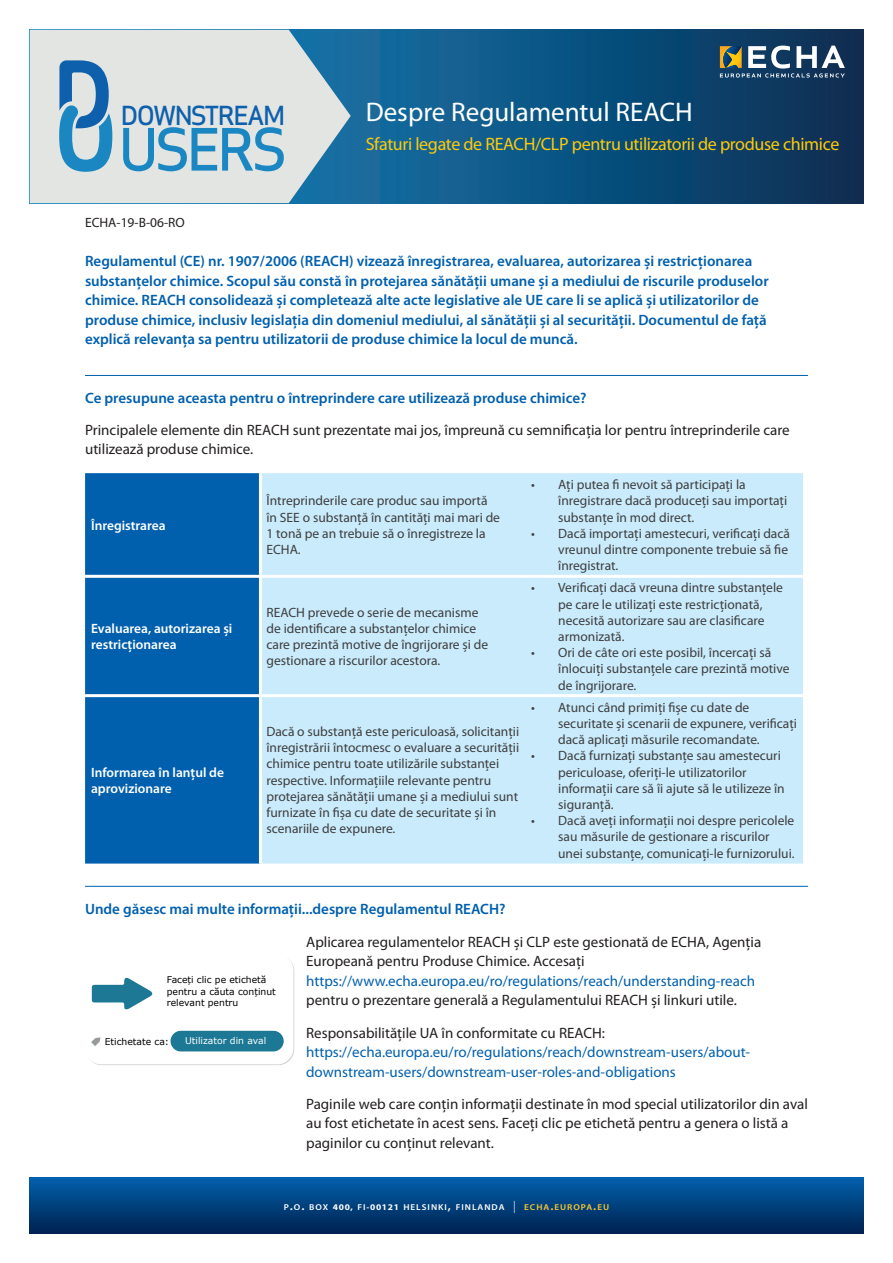
<style>
.page{position:relative;width:893px;height:1263px;background:#fff}
.page>*{position:absolute;margin:0;border:0;box-sizing:border-box;transform-origin:0 0}
.t1{font:500 56.85px "Apex Sans";letter-spacing:-.07em;color:#1b87c2}
.Cover_Headline{font:27px "Myriad Pro";color:#fff}
.t2{font:500 25.65px "Apex Sans";letter-spacing:-.07em;color:#0f60ac}
.Cover_Headline_3{font:18px "Myriad Pro";letter-spacing:-.02em;color:#feca0a}
.Recommendation{font:600 15px/19.5px "Myriad Pro";color:#0160ae}
.Bodytext{font:15px/19.5px "Myriad Pro";color:#231f20}
.Headline_2_CAPS_blue{font:15px/19.5px "Myriad Pro";color:#231f20}
.Headline_2_CAPS_blue-2{font:600 15px "Myriad Pro";color:#0160ae}
.Bodytext-2{font:15px/19.5px "Myriad Pro";color:#0160ae}
.Headline_2_CAPS_blue-3{font:15px "Myriad Pro";color:#0160ae}
.Table_bodytext{font:13.5px/16.2px "Myriad Pro";color:#3e3e3f}
.Table_header_text{font:600 13.5px/16.2px "Myriad Pro";color:#fff}
.Bodytext_1{font:13.5px "Myriad Pro";color:#231f20}
.t3{font:9.3px/11.1px "Verdana";color:#000}
.t4{font:9.3px "Verdana";color:#fff}
.t5{font:600 8.55px "Myriad Pro";letter-spacing:.105em;color:#fff;scale:1.08 1}
.s1{font-size:12.15px}
.s2{font-weight:700;font-size:8.7px}
.s3{font-weight:700;font-size:8.25px}
.s4{font-weight:300;font-size:12.15px}
.s5{color:#fec82d}
.s6{font-size:12.15px;color:#fec82d}
</style>
<div class="page">
<svg style="left:351px;top:30px;width:512px;height:173px;background:#0d4e7b"></svg>
<svg style="left:30px;top:30px;width:321px;height:173px;background:#ccd7db"></svg>
<svg style="left:59px;top:60px;width:53px;height:112px;background:#6da4c9"></svg>
<svg style="left:720px;top:46px;width:125px;height:32px"></svg>
<svg style="left:30px;top:1178px;width:833px;height:55px;background:#00407e"></svg>
<hr style="left:85px;top:375px;width:723px;height:1px;background:#0160ae">
<div style="left:85px;top:473px;width:174px;height:390px;background:#0160ae"></div>
<div style="left:262px;top:473px;width:541px;height:390px;background:#caebfb"></div>
<hr style="left:259px;top:575px;width:266px;height:3px;background:#fff">
<hr style="left:525px;top:575px;width:278px;height:3px;background:#fff">
<hr style="left:260px;top:694px;width:265px;height:3px;background:#fff">
<hr style="left:525px;top:694px;width:278px;height:3px;background:#fff">
<hr style="left:85px;top:575px;width:177px;height:3px;background:#fff">
<hr style="left:85px;top:694px;width:175px;height:3px;background:#fff">
<hr style="left:85px;top:886px;width:723px;height:1px;background:#0160ae">
<svg style="left:92px;top:977px;width:60px;height:33px"></svg>
<div style="left:171px;top:1031px;width:113px;height:20px;background:#1c7894;border-radius:10px"></div>
<svg style="left:91px;top:1037px;width:10px;height:9px"></svg>
<h3 class="t2" style="left:121px;top:93px;width:166px">DOWNSTREAM</h3>
<h1 class="t1" style="left:119px;top:100px;width:170px">USERS</h1>
<p class="Bodytext_1" style="left:85px;top:215px;width:101px">ECHA-19-B-06-RO</p>
<p class="Cover_Headline" style="left:366px;top:97px;width:329px">Despre Regulamentul REACH</p>
<p class="Cover_Headline_3" style="left:366px;top:134px;width:475px">Sfaturi legate de REACH/CLP pentru utilizatorii de produse chimice</p>
<p class="Recommendation" style="left:85px;top:251px;width:685px">Regulamentul (CE) nr. 1907/2006 (REACH) vizează înregistrarea, evaluarea, autorizarea și restricționarea substanțelor chimice. Scopul său constă în protejarea sănătății umane și a mediului de riscurile produselor chimice. REACH consolidează și completează alte acte legislative ale UE care li se aplică și utilizatorilor de produse chimice, inclusiv legislația din domeniul mediului, al sănătății și al securității. Documentul de față explică relevanța sa pentru utilizatorii de produse chimice la locul de muncă.</p>
<p class="Headline_2_CAPS_blue-2" style="left:85px;top:388px;width:503px">Ce presupune aceasta pentru o întreprindere care utilizează produse chimice?</p>
<p class="Bodytext" style="left:85px;top:420px;width:706px">Principalele elemente din REACH sunt prezentate mai jos, împreună cu semnificația lor pentru întreprinderile care utilizează produse chimice.</p>
<p class="Table_header_text" style="left:91px;top:517px;width:76px">Înregistrarea</p>
<p class="Table_header_text" style="left:91px;top:620px;width:143px">Evaluarea, autorizarea și restricționarea</p>
<p class="Table_header_text" style="left:91px;top:764px;width:135px">Informarea în lanțul de aprovizionare</p>
<p class="Table_bodytext" style="left:266px;top:493px;width:235px">Întreprinderile care produc sau importă în SEE o substanță în cantități mai mari de<br>1 tonă pe an trebuie să o înregistreze la<br>ECHA.</p>
<p class="Table_bodytext" style="left:266px;top:604px;width:223px">REACH prevede o serie de mecanisme de identificare a substanțelor chimice care prezintă motive de îngrijorare și de gestionare a riscurilor acestora.</p>
<p class="Table_bodytext" style="left:266px;top:724px;width:254px">Dacă o substanță este periculoasă, solicitanții înregistrării întocmesc o evaluare a securității chimice pentru toate utilizările substanței respective. Informațiile relevante pentru protejarea sănătății umane și a mediului sunt furnizate în fișa cu date de securitate și în scenariile de expunere.</p>
<p class="Table_bodytext" style="left:558px;top:477px;width:231px;text-indent:-27px">• Ați putea fi nevoit să participați la înregistrare dacă produceți sau importați substanțe în mod direct.</p>
<p class="Table_bodytext" style="left:558px;top:525px;width:233px;text-indent:-27px">• Dacă importați amestecuri, verificați dacă vreunul dintre componente trebuie să fie înregistrat.</p>
<p class="Table_bodytext" style="left:558px;top:580px;width:226px;text-indent:-27px">• Verificați dacă vreuna dintre substanțele pe care le utilizați este restricționată, necesită autorizare sau are clasificare armonizată.</p>
<p class="Table_bodytext" style="left:558px;top:645px;width:233px;text-indent:-27px">• Ori de câte ori este posibil, încercați să înlocuiți substanțele care prezintă motive de îngrijorare.</p>
<p class="Table_bodytext" style="left:558px;top:699px;width:240px;text-indent:-27px">• Atunci când primiți fișe cu date de securitate și scenarii de expunere, verificați dacă aplicați măsurile recomandate.</p>
<p class="Table_bodytext" style="left:558px;top:748px;width:228px;text-indent:-27px">• Dacă furnizați substanțe sau amestecuri periculoase, oferiți-le utilizatorilor informații care să îi ajute să le utilizeze în siguranță.</p>
<p class="Table_bodytext" style="left:558px;top:813px;width:238px;text-indent:-27px">• Dacă aveți informații noi despre pericolele sau măsurile de gestionare a riscurilor unei substanțe, comunicați-le furnizorului.</p>
<p class="Headline_2_CAPS_blue-2" style="left:85px;top:899px;width:422px">Unde găsesc mai multe informații...despre Regulamentul REACH?</p>
<p class="t3" style="left:167px;top:974px;width:111px">Faceți clic pe etichetă pentru a căuta conținut relevant pentru</p>
<p class="t3" style="left:105px;top:1035px;width:66px">Etichetate ca:</p>
<p class="t4" style="left:185px;top:1034px;width:83px">Utilizator din aval</p>
<p class="Headline_2_CAPS_blue" style="left:306px;top:932px;width:457px">Aplicarea regulamentelor REACH și CLP este gestionată de ECHA, Agenția<br>Europeană pentru Produse Chimice. Accesați</p>
<p class="Headline_2_CAPS_blue-3" style="left:306px;top:972px;width:450px">https://www.echa.europa.eu/ro/regulations/reach/understanding-reach</p>
<p class="Headline_2_CAPS_blue" style="left:306px;top:991px;width:432px">pentru o prezentare generală a Regulamentului REACH și linkuri utile.</p>
<p class="Bodytext" style="left:306px;top:1023px;width:300px">Responsabilitățile UA în conformitate cu REACH:</p>
<p class="Bodytext-2" style="left:306px;top:1042px;width:446px">https://echa.europa.eu/ro/regulations/reach/downstream-users/about&shy;downstream-users/downstream-user-roles-and-obligations</p>
<p class="Bodytext" style="left:306px;top:1094px;width:503px">Paginile web care conțin informații destinate în mod special utilizatorilor din aval au fost etichetate în acest sens. Faceți clic pe etichetă pentru a genera o listă a paginilor cu conținut relevant.</p>
<p class="t5" style="left:284px;top:1202px;width:303px">P<span class="s1">.</span>O<span class="s1">.</span> BOX <span class="s2">400,</span> FI<span class="s3">-</span><span class="s2">00121</span> HELSINKI<span class="s1">,</span> FINLANDA <span class="s4">|</span> <span class="s5">ECHA</span><span class="s6">.</span><span class="s5">EUROPA</span><span class="s6">.</span><span class="s5">EU</span></p>
</div>
